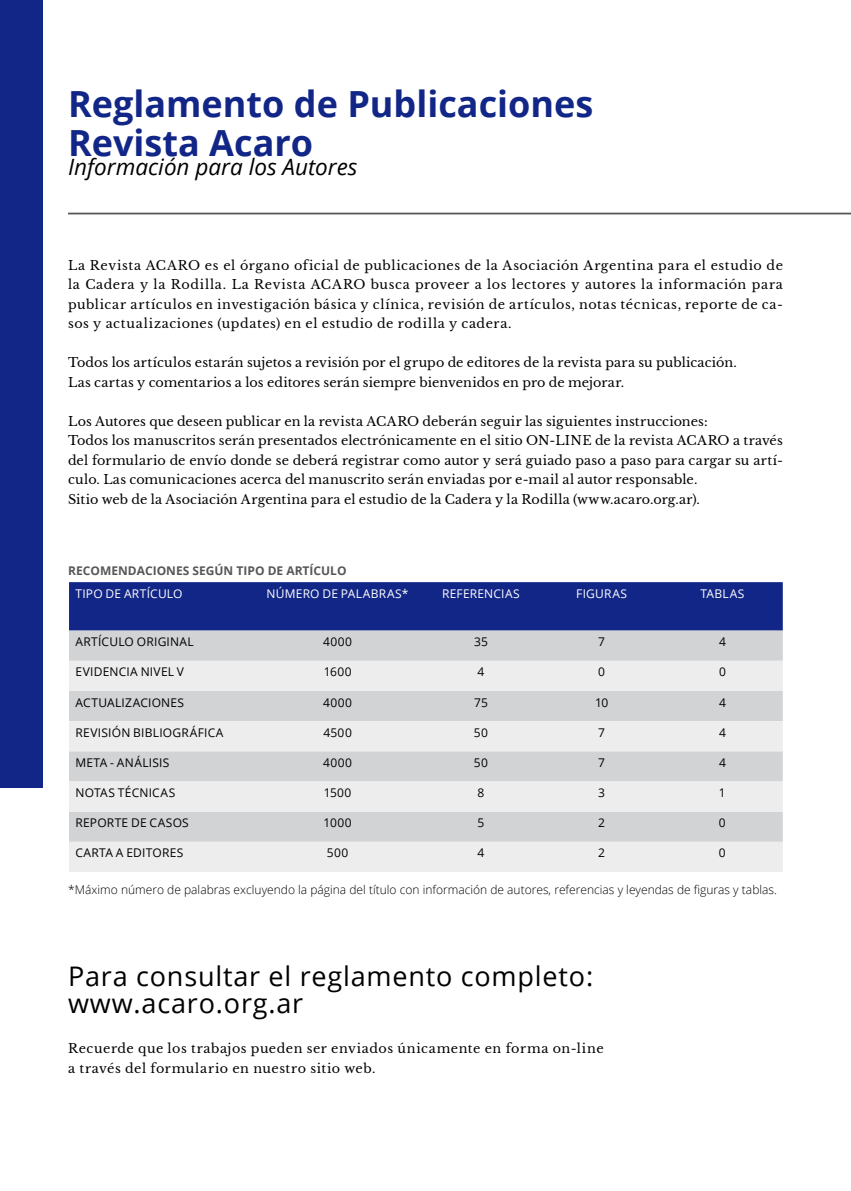
<style>
.page{position:relative;width:851px;height:1191px;background:#fff}
.page>*{position:absolute;margin:0;border:0;box-sizing:border-box;transform-origin:0 0}
.t1{font:700 36px/39px "Open Sans";color:#122687}
.t2{font:27px/27px "Open Sans";letter-spacing:.03em;color:#000}
.t3{font:italic 22.5px "Open Sans";color:#000}
.t4{font:12.75px/19.5px "Libre Baskerville";letter-spacing:.015em;color:#000}
.t5{font:12.75px/19.5px "Libre Baskerville";letter-spacing:.04em;color:#000}
.t6{font:12px "Open Sans";letter-spacing:.02em;color:#000}
.t7{font:300 12px "Open Sans";color:#000}
.t8{font:12px "Open Sans";letter-spacing:.02em;color:#fff}
.t9{font:700 12px "Open Sans";color:#575757}
</style>
<div class="page">
<div style="left:69px;top:582px;width:713px;height:48px;background:#122687"></div>
<div style="left:69px;top:630px;width:713px;height:211px;background:#d1d3d4"></div>
<div style="left:69px;top:661px;width:713px;height:30px;background:#ededee"></div>
<div style="left:69px;top:721px;width:713px;height:30px;background:#ededee"></div>
<div style="left:69px;top:781px;width:713px;height:30px;background:#ededee"></div>
<div style="left:69px;top:841px;width:713px;height:31px;background:#ededee"></div>
<hr style="left:68px;top:213px;width:782px;height:1px;background:#575757">
<div style="left:0;top:0;width:43px;height:787px;background:#122687"></div>
<h1 class="t1" style="left:68px;top:83px;width:526px">Reglamento de Publicaciones<br>Revista Acaro</h1>
<h3 class="t3" style="left:68px;top:152px;width:291px">Información para los Autores</h3>
<p class="t4" style="left:68px;top:255px;width:716px;text-align:justify">La Revista ACARO es el órgano oficial de publicaciones de la Asociación Argentina para el estudio de la Cadera y la Rodilla. La Revista ACARO busca proveer a los lectores y autores la información para publicar artículos en investigación básica y clínica, revisión de artículos, notas técnicas, reporte de ca&shy;sos y actualizaciones (updates) en el estudio de rodilla y cadera.</p>
<p class="t4" style="left:68px;top:353px;width:670px">Todos los artículos estarán sujetos a revisión por el grupo de editores de la revista para su publicación.<br>Las cartas y comentarios a los editores serán siempre bienvenidos en pro de mejorar.</p>
<p class="t4" style="left:68px;top:411px;width:716px">Los Autores que deseen publicar en la revista ACARO deberán seguir las siguientes instrucciones:<br>Todos los manuscritos serán presentados electrónicamente en el sitio ON-LINE de la revista ACARO a través del formulario de envío donde se deberá registrar como autor y será guiado paso a paso para cargar su artí&shy;culo. Las comunicaciones acerca del manuscrito serán enviadas por e-mail al autor responsable.<br>Sitio web de la Asociación Argentina para el estudio de la Cadera y la Rodilla (www.acaro.org.ar).</p>
<p class="t9" style="left:68px;top:562px;width:280px">RECOMENDACIONES SEGÚN TIPO DE ARTÍCULO</p>
<p class="t8" style="left:75px;top:585px;width:109px">TIPO DE ARTÍCULO</p>
<p class="t8" style="left:266px;top:585px;width:143px">NÚMERO DE PALABRAS*</p>
<p class="t8" style="left:442px;top:585px;width:79px">REFERENCIAS</p>
<p class="t8" style="left:576px;top:585px;width:52px">FIGURAS</p>
<p class="t8" style="left:700px;top:585px;width:46px">TABLAS</p>
<p class="t6" style="left:75px;top:633px;width:120px">ARTÍCULO ORIGINAL</p>
<p class="t6" style="left:323px;top:633px;width:30px">4000</p>
<p class="t6" style="left:474px;top:633px;width:15px">35</p>
<p class="t6" style="left:598px;top:633px;width:8px">7</p>
<p class="t6" style="left:719px;top:633px;width:8px">4</p>
<p class="t6" style="left:75px;top:664px;width:110px">EVIDENCIA NIVEL V</p>
<p class="t6" style="left:323px;top:664px;width:29px">1600</p>
<p class="t6" style="left:477px;top:664px;width:8px">4</p>
<p class="t6" style="left:598px;top:664px;width:8px">0</p>
<p class="t6" style="left:719px;top:664px;width:8px">0</p>
<p class="t6" style="left:75px;top:694px;width:110px">ACTUALIZACIONES</p>
<p class="t6" style="left:323px;top:694px;width:30px">4000</p>
<p class="t6" style="left:474px;top:694px;width:15px">75</p>
<p class="t6" style="left:595px;top:694px;width:15px">10</p>
<p class="t6" style="left:718px;top:694px;width:8px">4</p>
<p class="t6" style="left:75px;top:724px;width:150px">REVISIÓN BIBLIOGRÁFICA</p>
<p class="t6" style="left:323px;top:724px;width:30px">4500</p>
<p class="t6" style="left:474px;top:724px;width:16px">50</p>
<p class="t6" style="left:598px;top:724px;width:8px">7</p>
<p class="t6" style="left:718px;top:724px;width:8px">4</p>
<p class="t6" style="left:75px;top:754px;width:95px">META - ANÁLISIS</p>
<p class="t6" style="left:323px;top:754px;width:30px">4000</p>
<p class="t6" style="left:474px;top:754px;width:16px">50</p>
<p class="t6" style="left:598px;top:754px;width:8px">7</p>
<p class="t6" style="left:718px;top:754px;width:8px">4</p>
<p class="t6" style="left:75px;top:784px;width:101px">NOTAS TÉCNICAS</p>
<p class="t6" style="left:324px;top:784px;width:29px">1500</p>
<p class="t6" style="left:477px;top:784px;width:8px">8</p>
<p class="t6" style="left:598px;top:784px;width:8px">3</p>
<p class="t6" style="left:718px;top:784px;width:8px">1</p>
<p class="t6" style="left:75px;top:814px;width:115px">REPORTE DE CASOS</p>
<p class="t6" style="left:323px;top:814px;width:30px">1000</p>
<p class="t6" style="left:477px;top:814px;width:8px">5</p>
<p class="t6" style="left:598px;top:814px;width:8px">2</p>
<p class="t6" style="left:718px;top:814px;width:8px">0</p>
<p class="t6" style="left:75px;top:844px;width:109px">CARTA A EDITORES</p>
<p class="t6" style="left:327px;top:844px;width:23px">500</p>
<p class="t6" style="left:477px;top:844px;width:8px">4</p>
<p class="t6" style="left:598px;top:844px;width:8px">2</p>
<p class="t6" style="left:718px;top:844px;width:8px">0</p>
<p class="t7" style="left:68px;top:881px;width:710px">*Máximo número de palabras excluyendo la página del título con información de autores, referencias y leyendas de figuras y tablas.</p>
<h2 class="t2" style="left:68px;top:961px;width:526px">Para consultar el reglamento completo: www.acaro.org.ar</h2>
<p class="t5" style="left:68px;top:1039px;width:537px">Recuerde que los trabajos pueden ser enviados únicamente en forma on-line a través del formulario en nuestro sitio web.</p>
</div>
